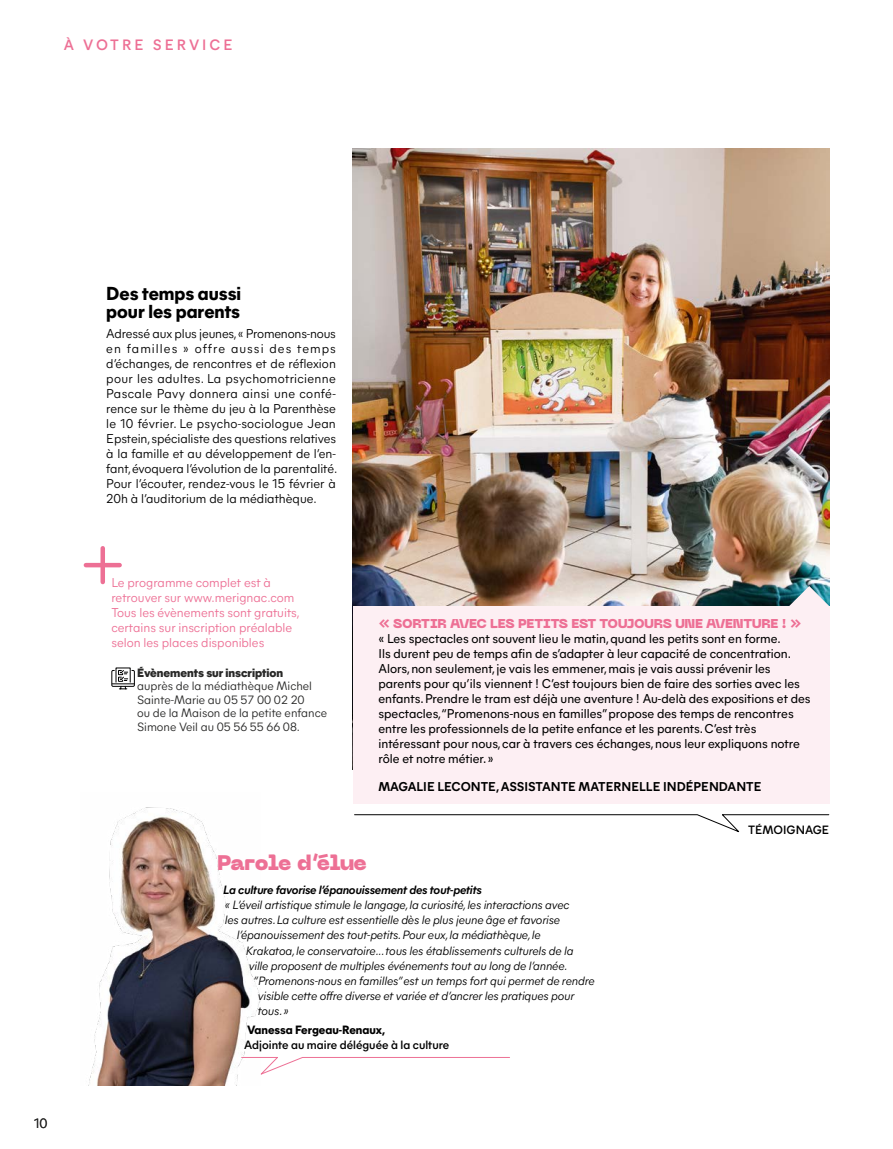
<style>
.page{position:relative;width:893px;height:1149px;background:#fff}
.page>*{position:absolute;margin:0;border:0;box-sizing:border-box;transform-origin:0 0}
.t1{font:900 21px "Neue Machina";letter-spacing:-.025em;color:#ed7095}
.t2{font:800 18.75px/18px "Mier A";color:#000}
.t3{font:600 15px "Mier A";letter-spacing:.2em;color:#ed7095}
.t4{font:13.5px "Mier A";color:#282827}
.t5{font:12.75px/15px "Mier A";color:#000}
.t6{font:12.75px/15px "Mier A";color:#000}
.t7{font:12.75px/15px "Mier A";color:#ed7095}
.t8{font:700 12.75px "Mier A";color:#000}
.t9{font:900 12.75px "Neue Machina";letter-spacing:-.02em;color:#ed7095}
.t10{font:italic 12px "Mier A";letter-spacing:-.01em;color:#000}
.t11{font:12px/13.5px "Mier A";color:#282827}
.t12{font:italic 700 12px "Mier A";letter-spacing:-.01em;color:#000}
.t13{font:600 12px "Mier A";color:#000}
.t14{font:800 12px "Mier A";color:#282827}
.t15{font:800 12px "Mier A";color:#000}
</style>
<div class="page">
<img style="left:353px;top:149px;width:476px;height:457px">
<hr style="left:101px;top:548px;width:4px;height:34px;background:#ed7095">
<div style="left:86px;top:562px;width:34px;height:5px;background:#ed7095"></div>
<svg style="left:111px;top:667px;width:24px;height:22px"></svg>
<div style="left:353px;top:606px;width:476px;height:197px;background:#fdeff3"></div>
<svg style="left:354px;top:814px;width:476px;height:19px"></svg>
<svg style="left:789px;top:586px;width:40px;height:20px"></svg>
<img style="left:89px;top:807px;width:171px;height:277px">
<svg style="left:241px;top:1056px;width:269px;height:19px"></svg>
<p class="t3" style="left:64px;top:33px;width:170px">À VOTRE SERVICE</p>
<p class="t4" style="left:34px;top:1112px;width:15px">10</p>
<h2 class="t2" style="left:106px;top:283px;width:136px">Des temps aussi pour les parents</h2>
<p class="t6" style="left:106px;top:325px;width:233px">Adressé aux plus jeunes, « Promenons-nous en familles » offre aussi des temps d’échanges, de rencontres et de réflexion pour les adultes. La psychomotricienne Pascale Pavy donnera ainsi une confé&shy;rence sur le thème du jeu à la Parenthèse le 10 février. Le psycho-sociologue Jean Epstein, spécialiste des questions relatives à la famille et au développement de l’en&shy;fant, évoquera l’évolution de la parentalité.<br>Pour l’écouter, rendez-vous le 15 février à 20h à l’auditorium de la médiathèque.</p>
<p class="t7" style="left:111px;top:573px;width:190px">Le programme complet est à retrouver sur www.merignac.com<br>Tous les évènements sont gratuits, certains sur inscription préalable selon les places disponibles</p>
<p class="t14" style="left:137px;top:663px;width:148px">Évènements sur inscription</p>
<p class="t11" style="left:137px;top:678px;width:192px">auprès de la médiathèque Michel<br>Sainte-Marie au 05 57 00 02 20<br>ou de la Maison de la petite enfance<br>Simone Veil au 05 56 55 66 08.</p>
<p class="t9" style="left:378px;top:615px;width:425px">« SORTIR AVEC LES PETITS EST TOUJOURS UNE AVENTURE ! »</p>
<p class="t5" style="left:378px;top:630px;width:434px">« Les spectacles ont souvent lieu le matin, quand les petits sont en forme.<br>Ils durent peu de temps afin de s’adapter à leur capacité de concentration.<br>Alors, non seulement, je vais les emmener, mais je vais aussi prévenir les parents pour qu’ils viennent ! C’est toujours bien de faire des sorties avec les enfants. Prendre le tram est déjà une aventure ! Au-delà des expositions et des spectacles,“Promenons-nous en familles” propose des temps de rencontres entre les professionnels de la petite enfance et les parents. C’est très intéressant pour nous, car à travers ces échanges, nous leur expliquons notre rôle et notre métier.»</p>
<p class="t8" style="left:378px;top:777px;width:384px">MAGALIE LECONTE, ASSISTANTE MATERNELLE INDÉPENDANTE</p>
<p class="t13" style="left:748px;top:820px;width:83px">TÉMOIGNAGE</p>
<h1 class="t1" style="left:217px;top:848px;width:151px">Parole d’élue</h1>
<p class="t12" style="left:223px;top:881px;width:260px">La culture favorise l’épanouissement des tout-petits</p>
<p class="t10" style="left:225px;top:896px;width:346px">« L’éveil artistique stimule le langage, la curiosité, les interactions avec</p>
<p class="t10" style="left:225px;top:911px;width:337px">les autres. La culture est essentielle dès le plus jeune âge et favorise</p>
<p class="t10" style="left:237px;top:926px;width:305px">l’épanouissement des tout-petits. Pour eux, la médiathèque, le</p>
<p class="t10" style="left:246px;top:941px;width:329px">Krakatoa, le conservatoire... tous les établissements culturels de la</p>
<p class="t10" style="left:249px;top:956px;width:320px">ville proposent de multiples événements tout au long de l’année.</p>
<p class="t10" style="left:253px;top:971px;width:343px">“Promenons-nous en familles”est un temps fort qui permet de rendre</p>
<p class="t10" style="left:258px;top:986px;width:318px">visible cette offre diverse et variée et d’ancrer les pratiques pour</p>
<p class="t10" style="left:258px;top:1001px;width:32px">tous.»</p>
<p class="t15" style="left:247px;top:1020px;width:140px">Vanessa Fergeau-Renaux,</p>
<p class="t13" style="left:244px;top:1035px;width:206px">Adjointe au maire déléguée à la culture</p>
</div>
